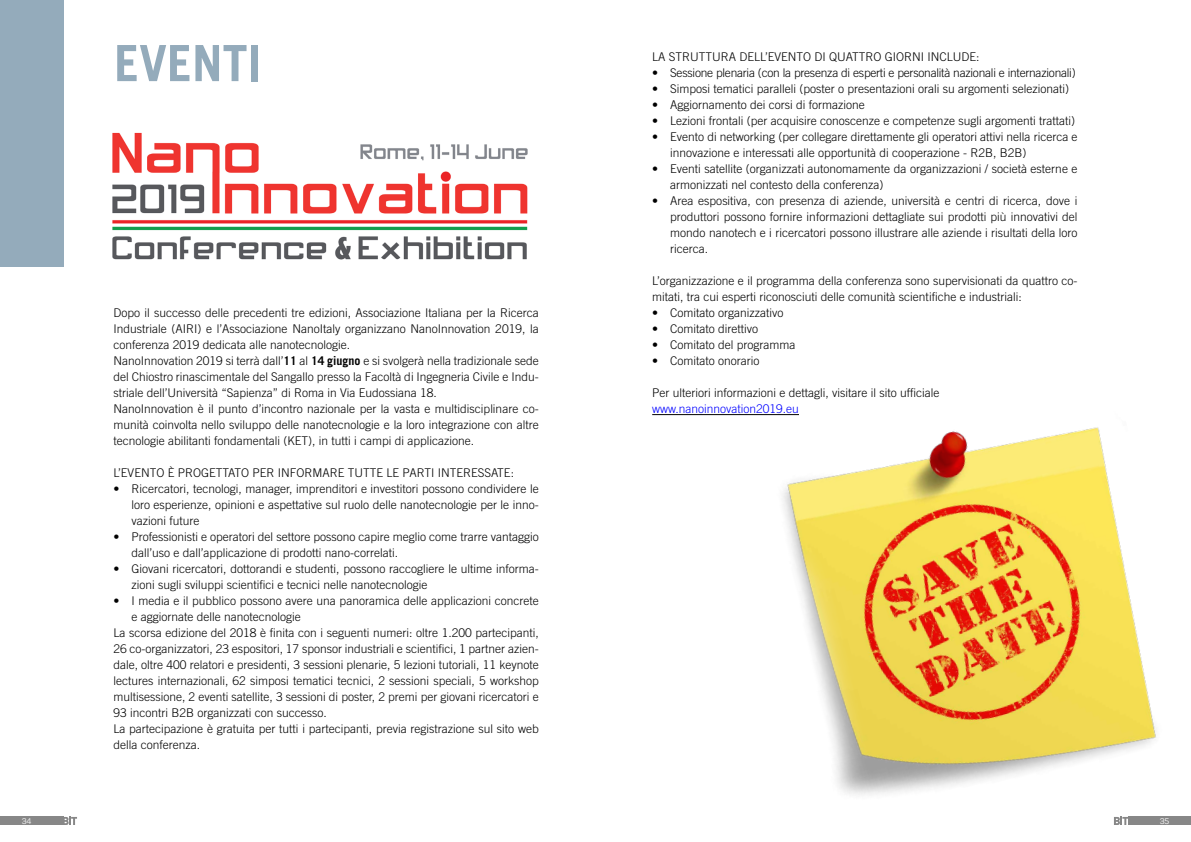
<style>
.page{position:relative;width:1191px;height:842px;background:#fff}
.page>*{position:absolute;margin:0;border:0;box-sizing:border-box;transform-origin:0 0}
.t1{font:700 50px "Trade Gothic";color:#94abbb}
.t2{font:300 12px/16px "Trade Gothic";color:#000}
.t3{font:300 12px "Trade Gothic";letter-spacing:-.02em;color:#000}
.t4{font:300 12px "Trade Gothic";color:#00f}
.t5{font:8.1px "Panton";color:#fff}
.s1{font-weight:700}
</style>
<div class="page">
<img style="left:719px;top:415px;width:472px;height:402px">
<hr style="left:652px;top:414px;width:147px;height:1px;background:#000">
<img style="left:112px;top:132px;width:416px;height:128px">
<div style="left:0;top:0;width:64px;height:267px;background:#94abbb"></div>
<svg style="left:63px;top:817px;width:14px;height:8px"></svg>
<div style="left:0;top:817px;width:63px;height:8px;background:#878787"></div>
<svg style="left:1114px;top:817px;width:14px;height:8px"></svg>
<div style="left:1128px;top:817px;width:63px;height:8px;background:#878787"></div>
<h1 class="t1" style="left:114px;top:33px;width:149px">EVENTI</h1>
<p class="t2" style="left:113px;top:305px;width:427px">Dopo il successo delle precedenti tre edizioni, Associazione Italiana per la Ricerca Industriale (AIRI) e l’Associazione NanoItaly organizzano NanoInnovation 2019, la conferenza 2019 dedicata alle nanotecnologie.<br>NanoInnovation 2019 si terrà dall’<span class="s1">11</span> al <span class="s1">14 giugno</span> e si svolgerà nella tradizionale sede del Chiostro rinascimentale del Sangallo presso la Facoltà di Ingegneria Civile e Indu&shy;striale dell’Università “Sapienza” di Roma in Via Eudossiana 18.<br>NanoInnovation è il punto d’incontro nazionale per la vasta e multidisciplinare co&shy;munità coinvolta nello sviluppo delle nanotecnologie e la loro integrazione con altre tecnologie abilitanti fondamentali (KET), in tutti i campi di applicazione.</p>
<p class="t2" style="left:113px;top:465px;width:402px">L’EVENTO È PROGETTATO PER INFORMARE TUTTE LE PARTI INTERESSATE:</p>
<p class="t2" style="left:131px;top:481px;width:409px;text-align:justify;text-indent:-18px">• Ricercatori, tecnologi, manager, imprenditori e investitori possono condividere le loro esperienze, opinioni e aspettative sul ruolo delle nanotecnologie per le inno&shy;vazioni future</p>
<p class="t2" style="left:131px;top:529px;width:409px;text-indent:-18px">• Professionisti e operatori del settore possono capire meglio come trarre vantaggio dall’uso e dall’applicazione di prodotti nano-correlati.</p>
<p class="t2" style="left:131px;top:561px;width:409px;text-indent:-18px">• Giovani ricercatori, dottorandi e studenti, possono raccogliere le ultime informa&shy;zioni sugli sviluppi scientifici e tecnici nelle nanotecnologie</p>
<p class="t2" style="left:113px;top:593px;width:427px">• I media e il pubblico possono avere una panoramica delle applicazioni concrete</p>
<p class="t2" style="left:131px;top:609px;width:171px">e aggiornate delle nanotecnologie</p>
<p class="t2" style="left:113px;top:625px;width:427px">La scorsa edizione del 2018 è finita con i seguenti numeri: oltre 1.200 partecipanti,</p>
<p class="t2" style="left:113px;top:641px;width:427px">26 co-organizzatori, 23 espositori, 17 sponsor industriali e scientifici, 1 partner azien-</p>
<p class="t2" style="left:113px;top:657px;width:427px">dale, oltre 400 relatori e presidenti, 3 sessioni plenarie, 5 lezioni tutoriali, 11 keynote</p>
<p class="t2" style="left:113px;top:673px;width:427px">lectures internazionali, 62 simposi tematici tecnici, 2 sessioni speciali, 5 workshop</p>
<p class="t2" style="left:113px;top:689px;width:427px">multisessione, 2 eventi satellite, 3 sessioni di poster, 2 premi per giovani ricercatori e</p>
<p class="t2" style="left:113px;top:705px;width:215px">93 incontri B2B organizzati con successo.</p>
<p class="t2" style="left:113px;top:721px;width:427px">La partecipazione è gratuita per tutti i partecipanti, previa registrazione sul sito web</p>
<p class="t2" style="left:113px;top:737px;width:88px">della conferenza.</p>
<p class="t2" style="left:652px;top:49px;width:329px">LA STRUTTURA DELL’EVENTO DI QUATTRO GIORNI INCLUDE:</p>
<p class="t3" style="left:652px;top:66px;width:425px">• Sessione plenaria (con la presenza di esperti e personalità nazionali e internazionali)</p>
<p class="t2" style="left:652px;top:81px;width:418px">• Simposi tematici paralleli (poster o presentazioni orali su argomenti selezionati)</p>
<p class="t2" style="left:652px;top:97px;width:214px">• Aggiornamento dei corsi di formazione</p>
<p class="t2" style="left:652px;top:113px;width:424px">• Lezioni frontali (per acquisire conoscenze e competenze sugli argomenti trattati)</p>
<p class="t2" style="left:670px;top:129px;width:409px;text-indent:-18px">• Evento di networking (per collegare direttamente gli operatori attivi nella ricerca e innovazione e interessati alle opportunità di cooperazione - R2B, B2B)</p>
<p class="t2" style="left:670px;top:161px;width:409px;text-indent:-18px">• Eventi satellite (organizzati autonomamente da organizzazioni / società esterne e armonizzati nel contesto della conferenza)</p>
<p class="t2" style="left:670px;top:193px;width:409px;text-align:justify;text-indent:-18px">• Area espositiva, con presenza di aziende, università e centri di ricerca, dove i produttori possono fornire informazioni dettagliate sui prodotti più innovativi del mondo nanotech e i ricercatori possono illustrare alle aziende i risultati della loro ricerca.</p>
<p class="t2" style="left:652px;top:273px;width:427px">L’organizzazione e il programma della conferenza sono supervisionati da quattro co&shy;mitati, tra cui esperti riconosciuti delle comunità scientifiche e industriali:</p>
<p class="t2" style="left:652px;top:305px;width:133px">• Comitato organizzativo</p>
<p class="t2" style="left:652px;top:321px;width:107px">• Comitato direttivo</p>
<p class="t2" style="left:652px;top:337px;width:145px">• Comitato del programma</p>
<p class="t2" style="left:652px;top:353px;width:109px">• Comitato onorario</p>
<p class="t2" style="left:652px;top:385px;width:289px">Per ulteriori informazioni e dettagli, visitare il sito ufficiale</p>
<p class="t4" style="left:652px;top:402px;width:148px">www.nanoinnovation2019.eu</p>
<p class="t5" style="left:22px;top:816px;width:11px">34</p>
<p class="t5" style="left:1159px;top:816px;width:11px">35</p>
</div>
